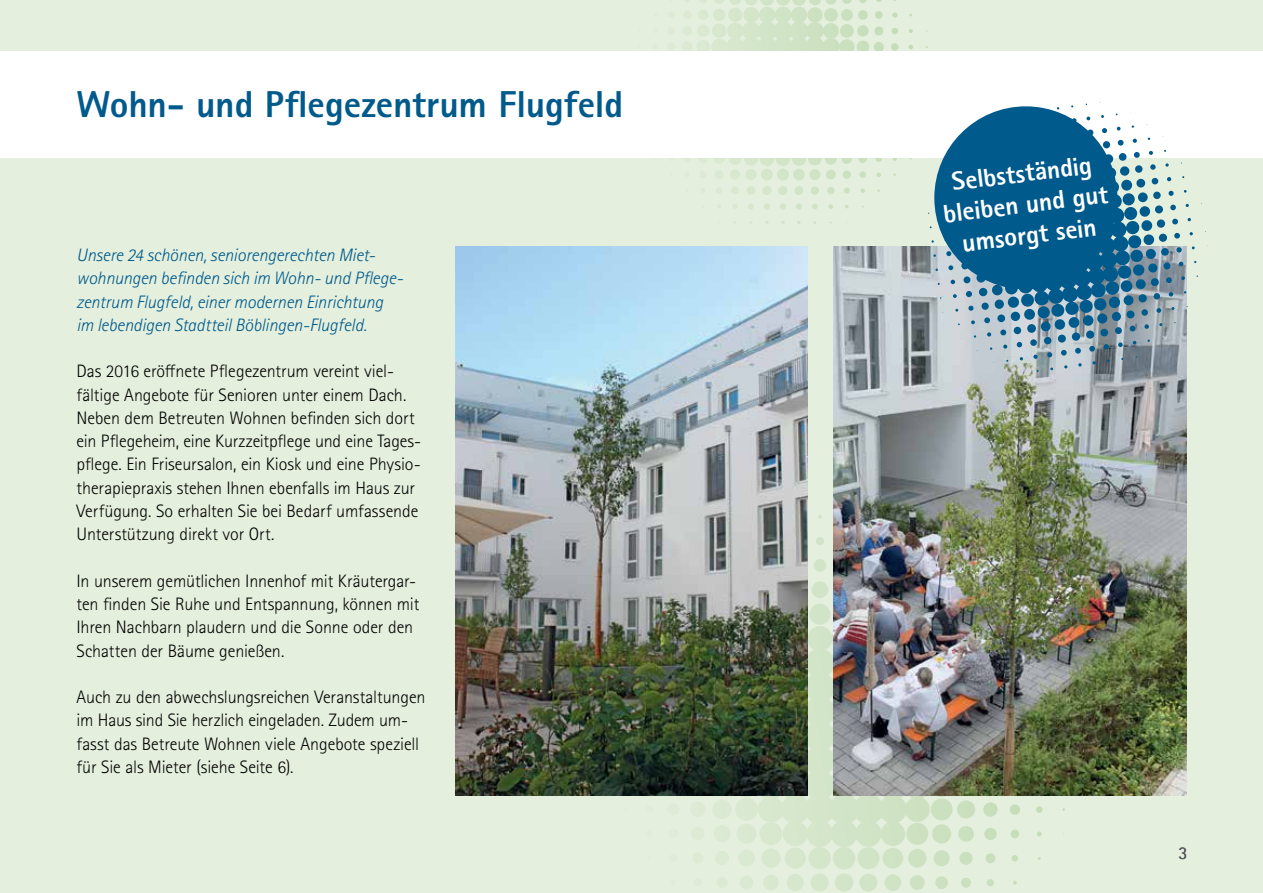
<style>
.page{position:relative;width:1263px;height:893px;background:#e4efdd}
.page>*{position:absolute;margin:0;border:0;box-sizing:border-box;transform-origin:0 0}
.t1{font:800 37.5px "Rotis Sans Serif Std";letter-spacing:-.005em;color:#005a8b}
.t2{font:800 25.8px/31px "Rotis Sans Serif Std";color:#fff;text-align:center}
.t3{font:300 18px/23.2px "Rotis Sans Serif Std";letter-spacing:-.01em;color:#000}
.t4{font:italic 300 18px/23.2px "Rotis Sans Serif Std";letter-spacing:-.01em;color:#005a8b}
.t5{font:18px "Rotis Sans Serif Std";color:#58595b}
</style>
<div class="page">
<svg style="left:623px;top:0;width:305px;height:224px"></svg>
<svg style="left:600px;top:515px;width:466px;height:377px"></svg>
<div style="left:0;top:51px;width:1263px;height:106px;background:#fff"></div>
<img style="left:833px;top:247px;width:353px;height:548px">
<img style="left:455px;top:247px;width:353px;height:548px">
<svg style="left:928px;top:102px;width:279px;height:273px"></svg>
<div style="left:934px;top:106px;width:183px;height:183px;background:#005a8b;border-radius:50%"></div>
<h1 class="t1" style="left:77px;top:80px;width:548px">Wohn- und Pflegezentrum Flugfeld</h1>
<p class="t4" style="left:77px;top:244px;width:326px">Unsere 24 schönen, seniorengerechten Miet&shy;wohnungen befinden sich im Wohn- und Pflege&shy;zentrum Flugfeld, einer modernen Einrichtung im lebendigen Stadtteil Böblingen-Flugfeld.</p>
<p class="t3" style="left:77px;top:360px;width:346px">Das 2016 eröffnete Pflegezentrum vereint viel&shy;fältige Angebote für Senioren unter einem Dach.<br>Neben dem Betreuten Wohnen befinden sich dort ein Pflegeheim, eine Kurzzeitpflege und eine Tages&shy;pflege. Ein Friseursalon, ein Kiosk und eine Physio&shy;therapiepraxis stehen Ihnen ebenfalls im Haus zur Verfügung. So erhalten Sie bei Bedarf umfassende Unterstützung direkt vor Ort.</p>
<p class="t3" style="left:77px;top:569px;width:344px">In unserem gemütlichen Innenhof mit Kräutergar&shy;ten finden Sie Ruhe und Entspannung, können mit Ihren Nachbarn plaudern und die Sonne oder den Schatten der Bäume genießen.</p>
<p class="t3" style="left:77px;top:686px;width:350px">Auch zu den abwechslungsreichen Veranstaltungen im Haus sind Sie herzlich eingeladen. Zudem um-- fasst das Betreute Wohnen viele Angebote speziell für Sie als Mieter (siehe Seite 6).</p>
<h2 class="t2" style="left:938px;top:167px;width:167px;rotate:-7deg">Selbstständig bleiben und gut umsorgt sein</h2>
<p class="t5" style="left:1178px;top:842px;width:10px">3</p>
</div>
